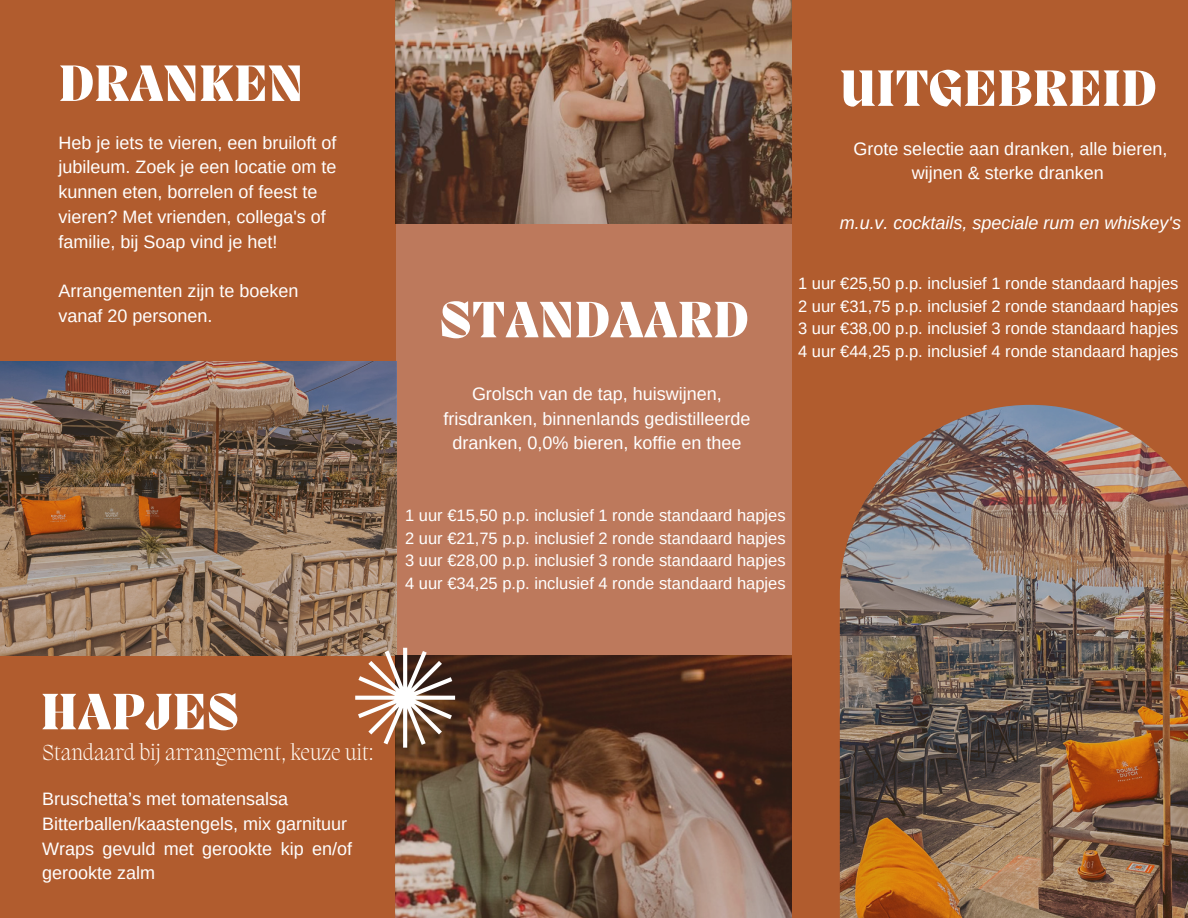
<style>
.page{position:relative;width:1188px;height:918px;background:#b15c2e}
.page>*{position:absolute;margin:0;border:0;box-sizing:border-box;transform-origin:0 0}
.t1{font:800 52.5px "Migra";color:#fff}
.t2{font:200 22.5px "Migra";color:#fff9f2}
.t3{font:18px/24.8px "Arimo";color:#fff}
.t4{font:italic 18px "Arimo";color:#fff}
.t5{font:16.5px "Arimo";color:#fff}
</style>
<div class="page">
<div style="left:396px;top:0;width:396px;height:918px;background:#bd795c"></div>
<img style="left:0;top:362px;width:397px;height:294px">
<img style="left:840px;top:405px;width:348px;height:513px">
<img style="left:396px;top:0;width:396px;height:224px">
<img style="left:396px;top:655px;width:396px;height:263px">
<svg style="left:355px;top:648px;width:100px;height:100px"></svg>
<p class="t1" style="left:59px;top:58px;width:246px">DRANKEN</p>
<p class="t3" style="left:59px;top:130px;width:279px">Heb je iets te vieren, een bruiloft of jubileum. Zoek je een locatie om te kunnen eten, borrelen of feest te vieren? Met vrienden, collega's of familie, bij Soap vind je het!</p>
<p class="t3" style="left:59px;top:278px;width:241px">Arrangementen zijn te boeken</p>
<p class="t3" style="left:59px;top:303px;width:155px">vanaf 20 personen.</p>
<p class="t1" style="left:439px;top:295px;width:311px">STANDAARD</p>
<p class="t3" style="left:443px;top:381px;width:309px;text-align:center">Grolsch van de tap, huiswijnen, frisdranken, binnenlands gedistilleerde dranken, 0,0% bieren, koffie en thee</p>
<p class="t1" style="left:840px;top:63px;width:318px">UITGEBREID</p>
<p class="t3" style="left:853px;top:136px;width:315px;text-align:center">Grote selectie aan dranken, alle bieren, wijnen &amp; sterke dranken</p>
<p class="t4" style="left:840px;top:212px;width:343px">m.u.v. cocktails, speciale rum en whiskey's</p>
<p class="t5" style="left:798px;top:274px;width:382px">1 uur €25,50 p.p. inclusief 1 ronde standaard hapjes</p>
<p class="t5" style="left:798px;top:297px;width:382px">2 uur €31,75 p.p. inclusief 2 ronde standaard hapjes</p>
<p class="t5" style="left:798px;top:319px;width:382px">3 uur €38,00 p.p. inclusief 3 ronde standaard hapjes</p>
<p class="t5" style="left:798px;top:342px;width:382px">4 uur €44,25 p.p. inclusief 4 ronde standaard hapjes</p>
<p class="t5" style="left:405px;top:506px;width:382px">1 uur €15,50 p.p. inclusief 1 ronde standaard hapjes</p>
<p class="t5" style="left:405px;top:529px;width:382px">2 uur €21,75 p.p. inclusief 2 ronde standaard hapjes</p>
<p class="t5" style="left:405px;top:551px;width:382px">3 uur €28,00 p.p. inclusief 3 ronde standaard hapjes</p>
<p class="t5" style="left:405px;top:574px;width:382px">4 uur €34,25 p.p. inclusief 4 ronde standaard hapjes</p>
<p class="t1" style="left:41px;top:687px;width:200px">HAPJES</p>
<p class="t2" style="left:42px;top:742px;width:333px">Standaard bij arrangement, keuze uit:</p>
<p class="t3" style="left:42px;top:786px;width:247px">Bruschetta’s met tomatensalsa</p>
<p class="t3" style="left:42px;top:811px;width:306px">Bitterballen/kaastengels, mix garnituur</p>
<p class="t3" style="left:42px;top:836px;width:311px">Wraps gevuld met gerookte kip en/of gerookte zalm</p>
</div>
